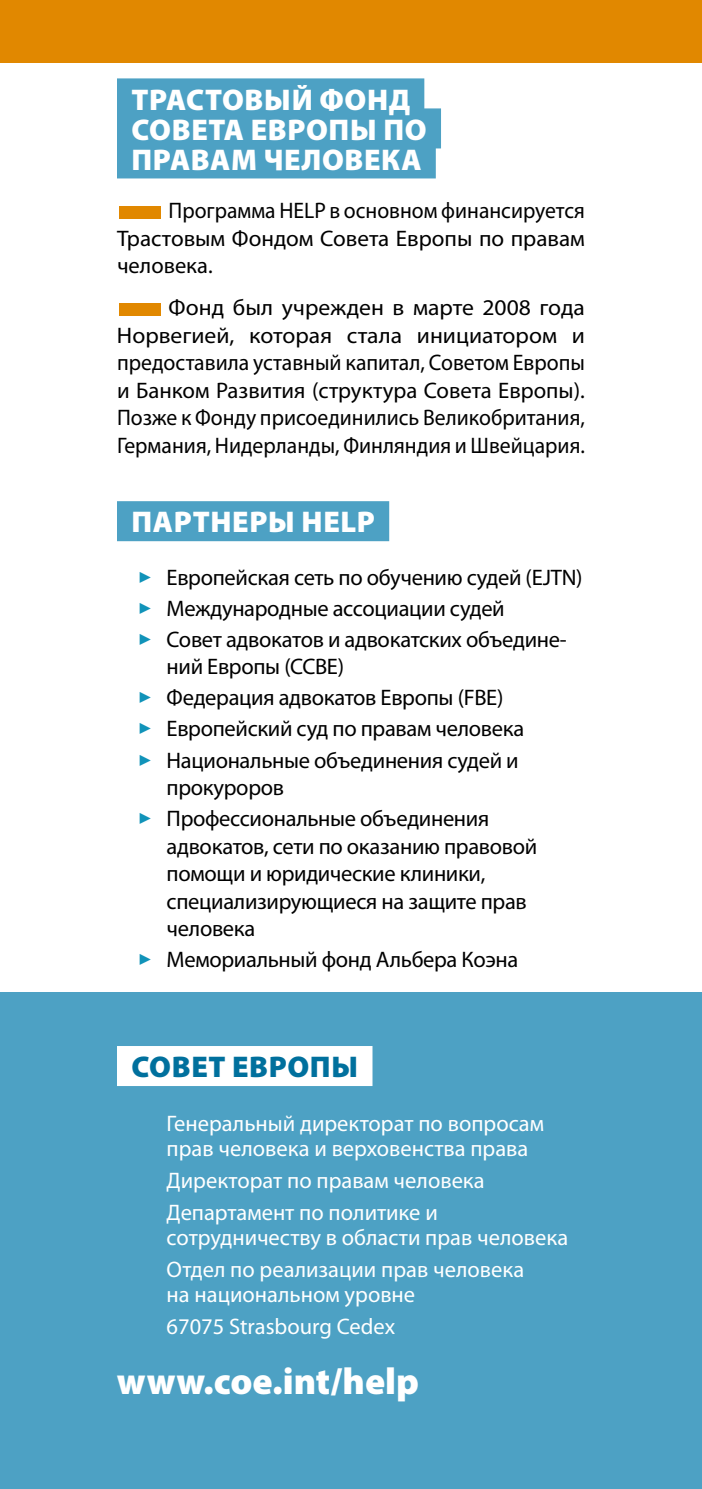
<style>
.page{position:relative;width:702px;height:1489px;background:#fff}
.page>*{position:absolute;margin:0;border:0;box-sizing:border-box;transform-origin:0 0}
.t1{font:900 37.5px "Myriad Pro";color:#fff}
.t2{font:900 30px/30px "Myriad Pro";letter-spacing:.02em;color:#fff}
.t3{font:900 30px "Myriad Pro";letter-spacing:.02em;color:#00709d}
.t4{font:22.5px/27.5px "Myriad Pro";letter-spacing:-.015em;color:#000}
.t5{font:22.5px/27.5px "Myriad Pro";letter-spacing:-.015em;color:#000;text-align:justify;scale:1.05 1}
.t6{font:22.5px/32px "Myriad Pro";color:#fff}
.t7{font:22.5px/27.5px "Myriad Pro";letter-spacing:-.015em;color:#000;text-align:justify;scale:.96 1}
.s1{color:#e18800}
.s2{color:#1193b9}
</style>
<div class="page">
<div style="left:0;top:992px;width:702px;height:496px;background:#4da1c4"></div>
<div style="left:117px;top:78px;width:307px;height:40px;background:#4da1c4"></div>
<div style="left:117px;top:108px;width:324px;height:40px;background:#4da1c4"></div>
<div style="left:117px;top:138px;width:319px;height:40px;background:#4da1c4"></div>
<div style="left:117px;top:501px;width:272px;height:40px;background:#4da1c4"></div>
<div style="left:0;top:0;width:702px;height:62px;background:#e18800"></div>
<div style="left:117px;top:1045px;width:255px;height:40px;background:#fff"></div>
<h2 class="t2" style="left:131px;top:83px;width:297px">ТРАСТОВЫЙ ФОНД<br>СОВЕТА ЕВРОПЫ ПО<br>ПРАВАМ ЧЕЛОВЕКА</h2>
<p class="t7" style="left:117px;top:197px;width:489px"><span class="s1">■</span>Программа HELP в основном финансируется Трастовым Фондом Совета Европы по правам человека.</p>
<p class="t5" style="left:117px;top:293px;width:447px"><span class="s1">■</span>Фонд был учрежден в марте 2008 года Норвегией, которая стала инициатором и предоставила уставный капитал, Советом Европы и Банком Развития (структура Совета Европы).<br>Позже к Фонду присоединились Великобритания, Германия, Нидерланды, Финляндия и Швейцария.</p>
<h2 class="t2" style="left:131px;top:506px;width:245px">ПАРТНЕРЫ HELP</h2>
<p class="t4" style="left:138px;top:563px;width:446px"><span class="s2">✓</span> Европейская сеть по обучению судей (EJTN)</p>
<p class="t4" style="left:138px;top:594px;width:368px"><span class="s2">✓</span> Международные ассоциации судей</p>
<p class="t4" style="left:167px;top:625px;width:401px;text-indent:-29px"><span class="s2">✓</span> Совет адвокатов и адвокатских объедине&shy;ний Европы (CCBE)</p>
<p class="t4" style="left:138px;top:683px;width:367px"><span class="s2">✓</span> Федерация адвокатов Европы (FBE)</p>
<p class="t4" style="left:138px;top:714px;width:388px"><span class="s2">✓</span> Европейский суд по правам человека</p>
<p class="t4" style="left:167px;top:745px;width:353px;text-indent:-29px"><span class="s2">✓</span> Национальные объединения судей и прокуроров</p>
<p class="t4" style="left:167px;top:804px;width:372px;text-indent:-29px"><span class="s2">✓</span> Профессиональные объединения адвокатов, сети по оказанию правовой помощи и юридические клиники, специализирующиеся на защите прав человека</p>
<p class="t4" style="left:138px;top:945px;width:382px"><span class="s2">✓</span> Мемориальный фонд Альбера Коэна</p>
<h2 class="t3" style="left:131px;top:1046px;width:228px">СОВЕТ ЕВРОПЫ</h2>
<p class="t6" style="left:167px;top:1110px;width:379px;line-height:25px">Генеральный директорат по вопросам прав человека и верховенства права</p>
<p class="t6" style="left:167px;top:1163px;width:319px">Директорат по правам человека<br>Департамент по политике и</p>
<p class="t6" style="left:167px;top:1220px;width:403px">сотрудничеству в области прав человека<br>Отдел по реализации прав человека</p>
<p class="t6" style="left:167px;top:1277px;width:250px">на национальном уровне<br>67075 Strasbourg Cedex</p>
<h1 class="t1" style="left:117px;top:1356px;width:303px">www.coe.int/help</h1>
</div>
